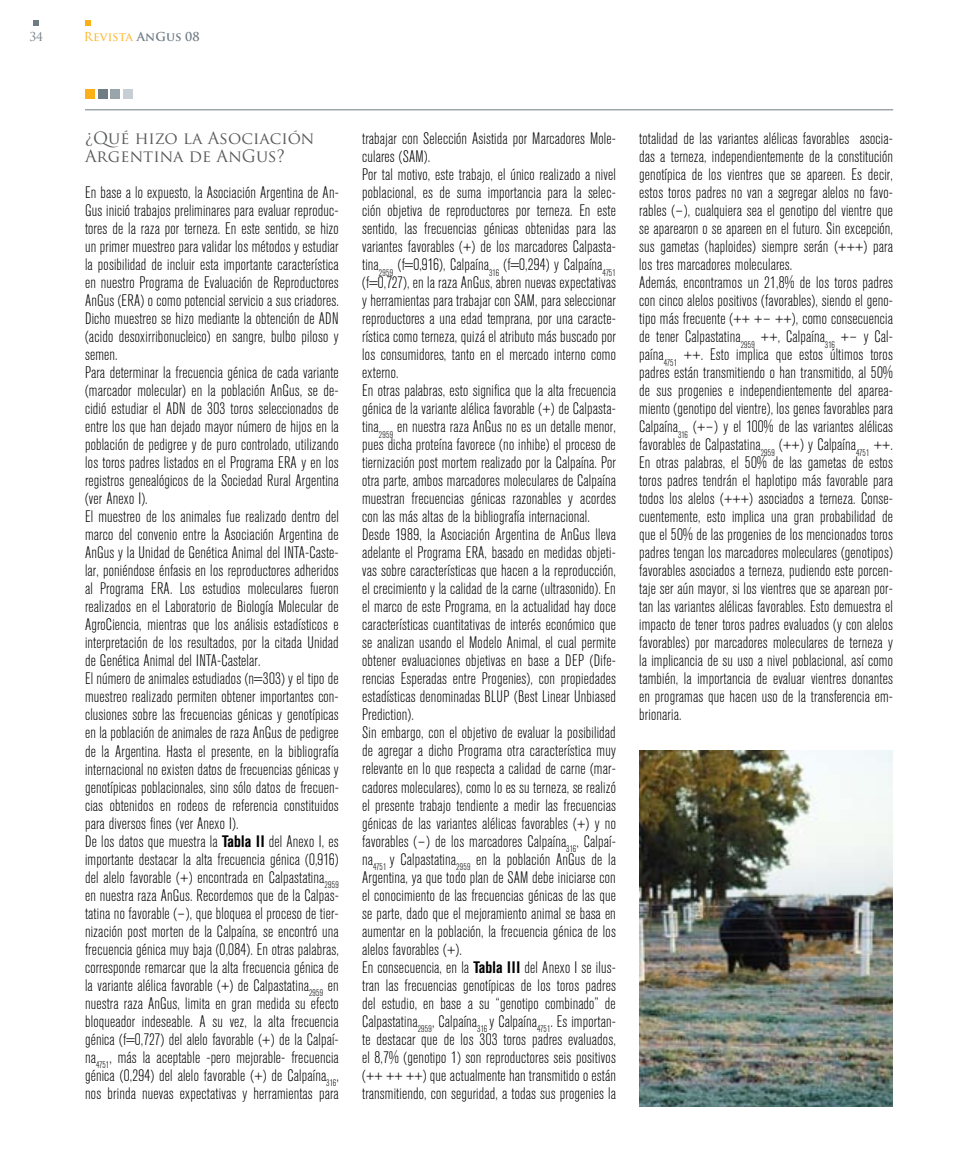
<style>
.page{position:relative;width:961px;height:1170px;background:#fff}
.page>*{position:absolute;margin:0;border:0;box-sizing:border-box;transform-origin:0 0}
.t1{font:300 condensed 16.5px/18px "Akzidenz Grotesk BE";letter-spacing:.01em;color:#000}
.t2{font:16.5px/18px "Trajan Pro";color:#58595b}
.t3{font:12px "Trajan Pro";color:#fcaf17}
.t4{font:12px "Trajan Pro";color:#707c84}
.s1{font-weight:700;color:#707c84}
.s2{font-weight:700}
</style>
<div class="page">
<div style="left:85px;top:89px;width:10px;height:10px;background:#fcaf17"></div>
<div style="left:98px;top:89px;width:10px;height:10px;background:#707c84"></div>
<div style="left:110px;top:89px;width:10px;height:10px;background:#99a4ab"></div>
<div style="left:123px;top:89px;width:10px;height:10px;background:#c7cfd4"></div>
<svg style="left:33px;top:20px;width:6px;height:6px"></svg>
<svg style="left:85px;top:20px;width:6px;height:6px"></svg>
<hr style="left:85px;top:109px;width:808px;height:1px;background:#707c84">
<img style="left:639px;top:750px;width:254px;height:356px">
<p class="t4" style="left:29px;top:29px;width:15px">34</p>
<p class="t3" style="left:84px;top:29px;width:117px">Revista <span class="s1">AnGus 08</span></p>
<p class="t2" style="left:85px;top:129px;width:231px">¿Qué hizo la Asociación<br>Argentina de AnGus?</p>
<p class="t1" style="left:85px;top:184px;width:255px">En base a lo expuesto, la Asociación Argentina de An-Gus inició trabajos preliminares para evaluar reproduc&shy;tores de la raza por terneza. En este sentido, se hizo un primer muestreo para validar los métodos y estudiar la posibilidad de incluir esta importante característica en nuestro Programa de Evaluación de Reproductores AnGus (ERA) o como potencial servicio a sus criadores.<br>Dicho muestreo se hizo mediante la obtención de ADN (acido desoxirribonucleico) en sangre, bulbo piloso y semen.<br>Para determinar la frecuencia génica de cada variante (marcador molecular) en la población AnGus, se de&shy;cidió estudiar el ADN de 303 toros seleccionados de entre los que han dejado mayor número de hijos en la población de pedigree y de puro controlado, utilizando los toros padres listados en el Programa ERA y en los registros genealógicos de la Sociedad Rural Argentina (ver Anexo I).<br>El muestreo de los animales fue realizado dentro del marco del convenio entre la Asociación Argentina de AnGus y la Unidad de Genética Animal del INTA-Caste&shy;lar, poniéndose énfasis en los reproductores adheridos al Programa ERA. Los estudios moleculares fueron realizados en el Laboratorio de Biología Molecular de AgroCiencia, mientras que los análisis estadísticos e interpretación de los resultados, por la citada Unidad de Genética Animal del INTA-Castelar.<br>El número de animales estudiados (n=303) y el tipo de muestreo realizado permiten obtener importantes con&shy;clusiones sobre las frecuencias génicas y genotípicas en la población de animales de raza AnGus de pedigree de la Argentina. Hasta el presente, en la bibliografía internacional no existen datos de frecuencias génicas y genotípicas poblacionales, sino sólo datos de frecuen&shy;cias obtenidos en rodeos de referencia constituidos para diversos fines (ver Anexo I).<br>De los datos que muestra la <span class="s2">Tabla II</span> del Anexo I, es importante destacar la alta frecuencia génica (0,916) del alelo favorable (+) encontrada en Calpastatina<sub>2959 </sub>en nuestra raza AnGus. Recordemos que de la Calpas&shy;tatina no favorable (-), que bloquea el proceso de tier&shy;nización post morten de la Calpaína, se encontró una frecuencia génica muy baja (0,084). En otras palabras, corresponde remarcar que la alta frecuencia génica de la variante alélica favorable (+) de Calpastatina<sub>2959</sub> en nuestra raza AnGus, limita en gran medida su efecto bloqueador indeseable. A su vez, la alta frecuencia génica (f=0,727) del alelo favorable (+) de la Calpaí&shy;na<sub>4751</sub>, más la aceptable -pero mejorable- frecuencia génica (0,294) del alelo favorable (+) de Calpaína<sub>316</sub>, nos brinda nuevas expectativas y herramientas para</p>
<p class="t1" style="left:362px;top:130px;width:255px">trabajar con Selección Asistida por Marcadores Mole&shy;culares (SAM).<br>Por tal motivo, este trabajo, el único realizado a nivel poblacional, es de suma importancia para la selec&shy;ción objetiva de reproductores por terneza. En este sentido, las frecuencias génicas obtenidas para las variantes favorables (+) de los marcadores Calpasta&shy;tina<sub>2959</sub> (f=0,916), Calpaína<sub>316</sub> (f=0,294) y Calpaína<sub>4751 </sub>(f=0,727), en la raza AnGus, abren nuevas expectativas y herramientas para trabajar con SAM, para seleccionar reproductores a una edad temprana, por una caracte&shy;rística como terneza, quizá el atributo más buscado por los consumidores, tanto en el mercado interno como externo.<br>En otras palabras, esto significa que la alta frecuencia génica de la variante alélica favorable (+) de Calpasta&shy;tina<sub>2959</sub> en nuestra raza AnGus no es un detalle menor, pues dicha proteína favorece (no inhibe) el proceso de tiernización post mortem realizado por la Calpaína. Por otra parte, ambos marcadores moleculares de Calpaína muestran frecuencias génicas razonables y acordes con las más altas de la bibliografía internacional.<br>Desde 1989, la Asociación Argentina de AnGus lleva adelante el Programa ERA, basado en medidas objeti&shy;vas sobre características que hacen a la reproducción, el crecimiento y la calidad de la carne (ultrasonido). En el marco de este Programa, en la actualidad hay doce características cuantitativas de interés económico que se analizan usando el Modelo Animal, el cual permite obtener evaluaciones objetivas en base a DEP (Dife&shy;rencias Esperadas entre Progenies), con propiedades estadísticas denominadas BLUP (Best Linear Unbiased Prediction).<br>Sin embargo, con el objetivo de evaluar la posibilidad de agregar a dicho Programa otra característica muy relevante en lo que respecta a calidad de carne (mar&shy;cadores moleculares), como lo es su terneza, se realizó el presente trabajo tendiente a medir las frecuencias génicas de las variantes alélicas favorables (+) y no favorables (-) de los marcadores Calpaína<sub>316</sub>, Calpaí&shy;na<sub>4751</sub> y Calpastatina<sub>2959</sub> en la población AnGus de la Argentina, ya que todo plan de SAM debe iniciarse con el conocimiento de las frecuencias génicas de las que se parte, dado que el mejoramiento animal se basa en aumentar en la población, la frecuencia génica de los alelos favorables (+).<br>En consecuencia, en la <span class="s2">Tabla III</span> del Anexo I se ilus&shy;tran las frecuencias genotípicas de los toros padres del estudio, en base a su “genotipo combinado” de Calpastatina<sub>2959</sub>, Calpaína<sub>316</sub> y Calpaína<sub>4751</sub>. Es importan&shy;te destacar que de los 303 toros padres evaluados, el 8,7% (genotipo 1) son reproductores seis positivos (++ ++ ++) que actualmente han transmitido o están transmitiendo, con seguridad, a todas sus progenies la</p>
<p class="t1" style="left:639px;top:130px;width:255px">totalidad de las variantes alélicas favorables asocia&shy;das a terneza, independientemente de la constitución genotípica de los vientres que se apareen. Es decir, estos toros padres no van a segregar alelos no favo&shy;rables (-), cualquiera sea el genotipo del vientre que se aparearon o se apareen en el futuro. Sin excepción, sus gametas (haploides) siempre serán (+++) para los tres marcadores moleculares.<br>Además, encontramos un 21,8% de los toros padres con cinco alelos positivos (favorables), siendo el geno&shy;tipo más frecuente (++ +- ++), como consecuencia de tener Calpastatina<sub>2959</sub> ++, Calpaína<sub>316</sub> +- y Cal&shy;paína<sub>4751</sub> ++. Esto implica que estos últimos toros padres están transmitiendo o han transmitido, al 50% de sus progenies e independientemente del aparea&shy;miento (genotipo del vientre), los genes favorables para Calpaína<sub>316</sub> (+-) y el 100% de las variantes alélicas favorables de Calpastatina<sub>2959</sub> (++) y Calpaína<sub>4751</sub> ++.<br>En otras palabras, el 50% de las gametas de estos toros padres tendrán el haplotipo más favorable para todos los alelos (+++) asociados a terneza. Conse&shy;cuentemente, esto implica una gran probabilidad de que el 50% de las progenies de los mencionados toros padres tengan los marcadores moleculares (genotipos) favorables asociados a terneza, pudiendo este porcen&shy;taje ser aún mayor, si los vientres que se aparean por&shy;tan las variantes alélicas favorables. Esto demuestra el impacto de tener toros padres evaluados (y con alelos favorables) por marcadores moleculares de terneza y la implicancia de su uso a nivel poblacional, así como también, la importancia de evaluar vientres donantes en programas que hacen uso de la transferencia em&shy;brionaria.</p>
</div>
